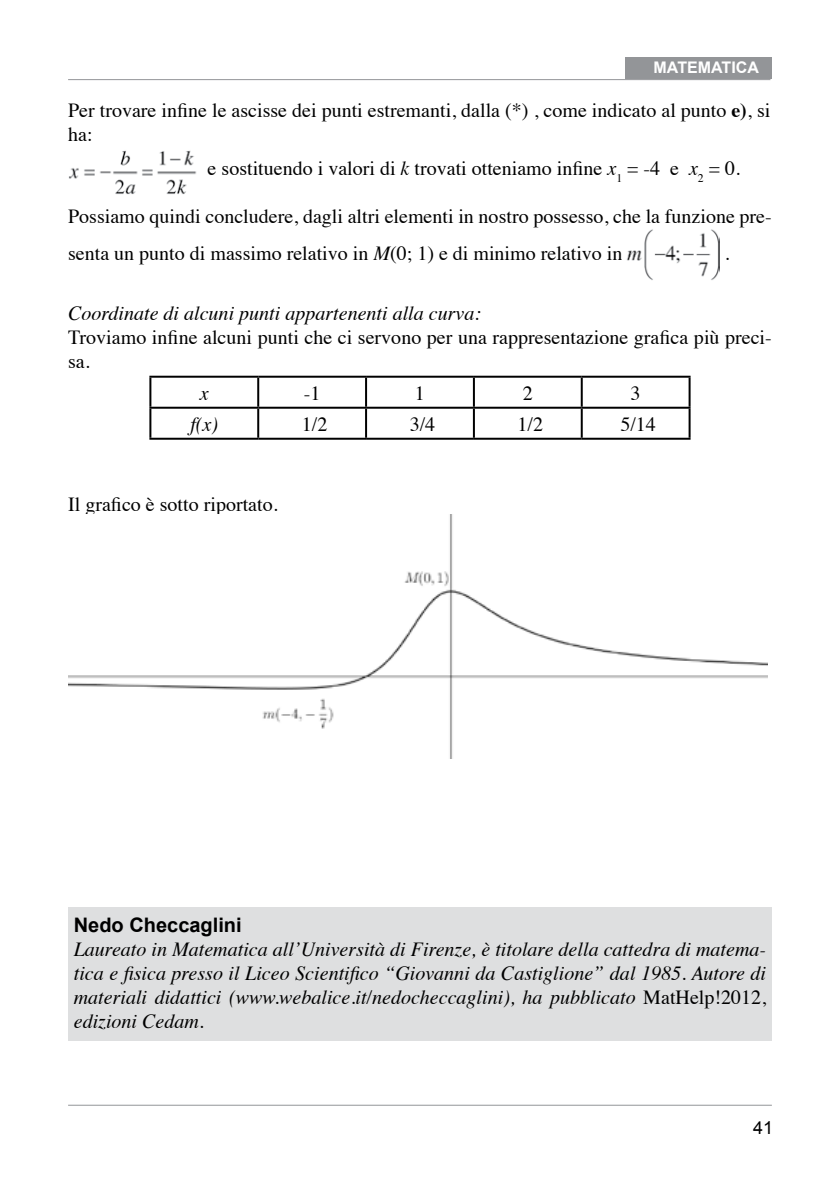
<style>
.page{position:relative;width:840px;height:1191px;background:#fff}
.page>*{position:absolute;margin:0;border:0;box-sizing:border-box;transform-origin:0 0}
.t1{font:20px/24px "Times";color:#000}
.t2{font:italic 20px/24px "Times";color:#000;text-align:justify}
.t3{font:700 20px "Arial";color:#000}
.t4{font:18px "Arial";color:#000}
.t5{font:700 16px "Arial";color:#fff}
.s1{font-weight:700}
.s2{font-style:italic}
.s3{font-style:normal}
</style>
<div class="page">
<hr style="left:68px;top:1104px;width:703px;height:1px;background:#939598">
<div style="left:624px;top:57px;width:147px;height:22px;background:#939598"></div>
<hr style="left:68px;top:79px;width:702px;height:1px;background:#939598">
<div style="left:68px;top:907px;width:703px;height:133px;background:#dedfe0"></div>
<img style="left:68px;top:150px;width:129px;height:44px">
<img style="left:626px;top:229px;width:93px;height:51px">
<hr style="left:149px;top:376px;width:109px;height:2px;background:#000">
<hr style="left:149px;top:378px;width:2px;height:29px;background:#000">
<hr style="left:258px;top:376px;width:108px;height:2px;background:#000">
<hr style="left:257px;top:378px;width:2px;height:29px;background:#000">
<hr style="left:366px;top:376px;width:107px;height:2px;background:#000">
<hr style="left:365px;top:378px;width:2px;height:29px;background:#000">
<hr style="left:473px;top:376px;width:108px;height:2px;background:#000">
<hr style="left:472px;top:378px;width:2px;height:29px;background:#000">
<hr style="left:581px;top:376px;width:109px;height:2px;background:#000">
<hr style="left:580px;top:378px;width:2px;height:29px;background:#000">
<hr style="left:688px;top:378px;width:2px;height:29px;background:#000">
<hr style="left:149px;top:407px;width:109px;height:2px;background:#000">
<hr style="left:149px;top:409px;width:2px;height:29px;background:#000">
<hr style="left:258px;top:407px;width:108px;height:2px;background:#000">
<hr style="left:257px;top:409px;width:2px;height:29px;background:#000">
<hr style="left:366px;top:407px;width:107px;height:2px;background:#000">
<hr style="left:365px;top:409px;width:2px;height:29px;background:#000">
<hr style="left:473px;top:407px;width:108px;height:2px;background:#000">
<hr style="left:472px;top:409px;width:2px;height:29px;background:#000">
<hr style="left:581px;top:407px;width:109px;height:2px;background:#000">
<hr style="left:580px;top:409px;width:2px;height:29px;background:#000">
<hr style="left:688px;top:409px;width:2px;height:29px;background:#000">
<hr style="left:149px;top:438px;width:109px;height:2px;background:#000">
<hr style="left:258px;top:438px;width:108px;height:2px;background:#000">
<hr style="left:366px;top:438px;width:107px;height:2px;background:#000">
<hr style="left:473px;top:438px;width:108px;height:2px;background:#000">
<hr style="left:581px;top:438px;width:109px;height:2px;background:#000">
<img style="left:68px;top:515px;width:698px;height:243px">
<p class="t5" style="left:653px;top:57px;width:107px">MATEMATICA</p>
<p class="t1" style="left:68px;top:97px;width:703px">Per trovare infine le ascisse dei punti estremanti, dalla (*) , come indicato al punto <span class="s1">e)</span>, si ha:</p>
<p class="t1" style="left:207px;top:155px;width:533px">e sostituendo i valori di <span class="s2">k</span> trovati otteniamo infine <span class="s2">x</span><sub>1</sub> = -4 e <span class="s2">x</span><sub>2</sub> = 0.</p>
<p class="t1" style="left:68px;top:196px;width:704px;line-height:36.6px">Possiamo quindi concludere, dagli altri elementi in nostro possesso, che la funzione pre&shy;senta un punto di massimo relativo in <span class="s2">M</span>(0; 1) e di minimo relativo in</p>
<p class="t1" style="left:724px;top:239px;width:6px">.</p>
<p class="t2" style="left:68px;top:300px;width:414px">Coordinate di alcuni punti appartenenti alla curva:</p>
<p class="t1" style="left:68px;top:323px;width:704px">Troviamo infine alcuni punti che ci servono per una rappresentazione grafica più preci&shy;sa.</p>
<p class="t2" style="left:200px;top:380px;width:10px">x</p>
<p class="t1" style="left:303px;top:379px;width:18px">-1</p>
<p class="t1" style="left:415px;top:379px;width:11px">1</p>
<p class="t1" style="left:522px;top:379px;width:11px">2</p>
<p class="t1" style="left:630px;top:379px;width:11px">3</p>
<p class="t2" style="left:190px;top:411px;width:29px">f(x)</p>
<p class="t1" style="left:302px;top:410px;width:27px">1/2</p>
<p class="t1" style="left:409px;top:410px;width:27px">3/4</p>
<p class="t1" style="left:517px;top:410px;width:27px">1/2</p>
<p class="t1" style="left:620px;top:410px;width:37px">5/14</p>
<p class="t1" style="left:68px;top:490px;width:211px">Il grafico è sotto riportato.</p>
<p class="t3" style="left:74px;top:911px;width:169px">Nedo Checcaglini</p>
<p class="t2" style="left:74px;top:935px;width:693px">Laureato in Matematica all’Università di Firenze, è titolare della cattedra di matema&shy;tica e fisica presso il Liceo Scientifico “Giovanni da Castiglione” dal 1985. Autore di materiali didattici (www.webalice.it/nedocheccaglini), ha pubblicato <span class="s3">MatHelp!2012, </span>edizioni Cedam.</p>
<p class="t4" style="left:752px;top:1116px;width:22px">41</p>
</div>
